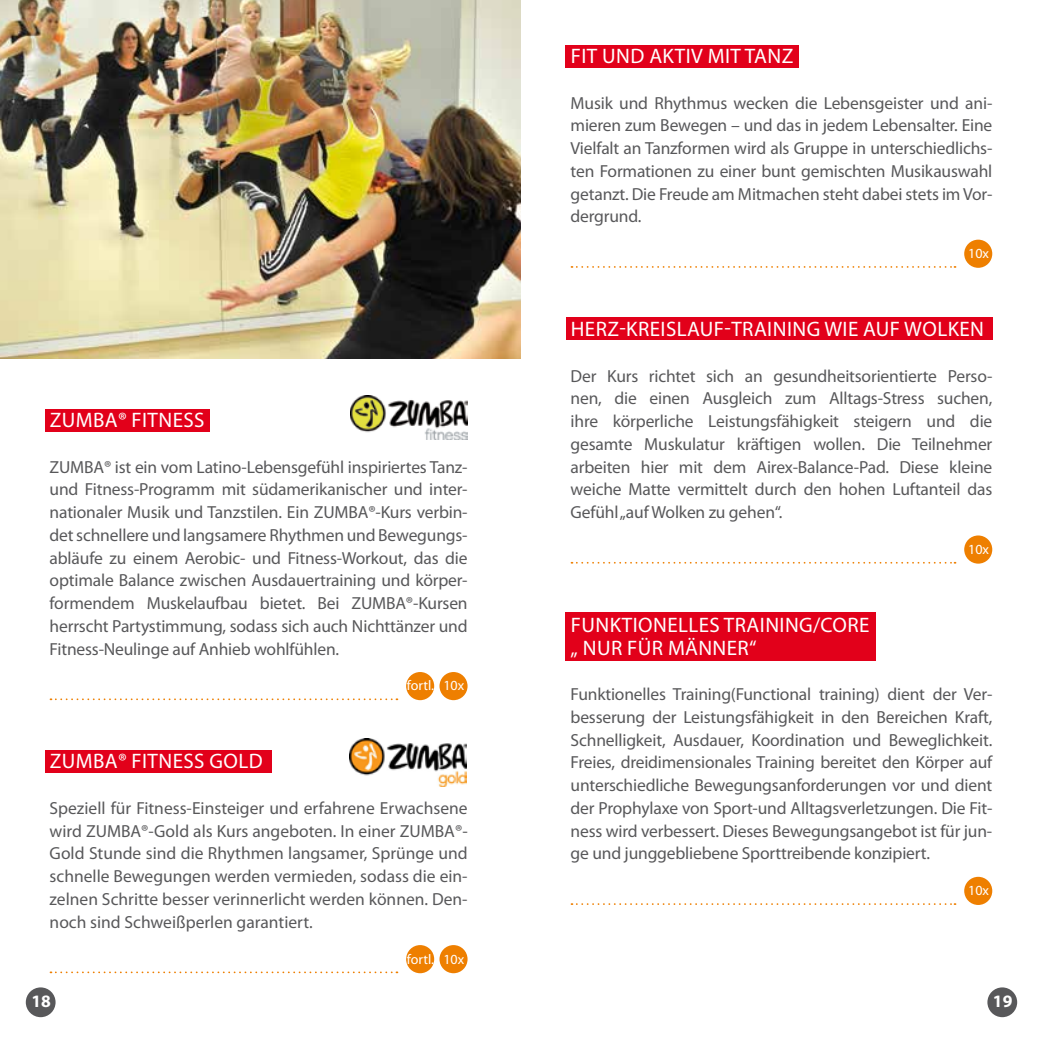
<style>
.page{position:relative;width:1042px;height:1042px;background:#fff}
.page>*{position:absolute;margin:0;border:0;box-sizing:border-box;transform-origin:0 0}
.t1{font:21px/22.8px "Myriad Pro";letter-spacing:.02em;color:#fff}
.t2{font:17.5px/22.8px "Myriad Pro";letter-spacing:-.01em;color:#58585a;text-align:justify}
.t3{font:700 17.5px "Myriad Pro";color:#fff}
.t4{font:14px "Myriad Pro";color:#fff}
</style>
<div class="page">
<div style="left:566px;top:317px;width:426px;height:23px;background:#e2001a"></div>
<div style="left:566px;top:612px;width:310px;height:48px;background:#e2001a"></div>
<div style="left:566px;top:45px;width:233px;height:22px;background:#e2001a"></div>
<div style="left:987px;top:987px;width:30px;height:30px;background:#58585a;border-radius:50%"></div>
<svg style="left:571px;top:266px;width:384px;height:2px"></svg>
<div style="left:964px;top:240px;width:28px;height:28px;background:#ee7f00;border-radius:50%"></div>
<svg style="left:571px;top:562px;width:384px;height:2px"></svg>
<div style="left:964px;top:535px;width:28px;height:29px;background:#ee7f00;border-radius:50%"></div>
<svg style="left:571px;top:903px;width:384px;height:2px"></svg>
<div style="left:964px;top:877px;width:28px;height:28px;background:#ee7f00;border-radius:50%"></div>
<div style="left:45px;top:750px;width:227px;height:23px;background:#e2001a"></div>
<div style="left:45px;top:409px;width:165px;height:22px;background:#e2001a"></div>
<img style="left:351px;top:395px;width:117px;height:44px">
<svg style="left:50px;top:698px;width:347px;height:2px"></svg>
<div style="left:406px;top:672px;width:28px;height:28px;background:#ee7f00;border-radius:50%"></div>
<div style="left:439px;top:672px;width:28px;height:28px;background:#ee7f00;border-radius:50%"></div>
<svg style="left:50px;top:971px;width:347px;height:2px"></svg>
<div style="left:406px;top:945px;width:28px;height:28px;background:#ee7f00;border-radius:50%"></div>
<div style="left:439px;top:945px;width:28px;height:28px;background:#ee7f00;border-radius:50%"></div>
<img style="left:0;top:0;width:521px;height:359px">
<div style="left:349px;top:739px;width:121px;height:48px;background:linear-gradient(to bottom,#fff,#fff)"></div>
<img style="left:349px;top:739px;width:117px;height:47px">
<div style="left:26px;top:987px;width:30px;height:30px;background:#58585a;border-radius:50%"></div>
<p class="t1" style="left:50px;top:408px;width:156px">ZUMBA® FITNESS</p>
<p class="t2" style="left:50px;top:455px;width:419px">ZUMBA® ist ein vom Latino-Lebensgefühl inspiriertes Tanz&shy;und Fitness-Programm mit südamerikanischer und inter&shy;nationaler Musik und Tanzstilen. Ein ZUMBA®-Kurs verbin&shy;det schnellere und langsamere Rhythmen und Bewegungs&shy;abläufe zu einem Aerobic- und Fitness-Workout, das die optimale Balance zwischen Ausdauertraining und körper&shy;formendem Muskelaufbau bietet. Bei ZUMBA®-Kursen herrscht Partystimmung, sodass sich auch Nichttänzer und Fitness-Neulinge auf Anhieb wohlfühlen.</p>
<p class="t4" style="left:407px;top:677px;width:59px">fortl. 10x</p>
<p class="t1" style="left:50px;top:750px;width:214px">ZUMBA® FITNESS GOLD</p>
<p class="t2" style="left:50px;top:796px;width:419px">Speziell für Fitness-Einsteiger und erfahrene Erwachsene wird ZUMBA®-Gold als Kurs angeboten. In einer ZUMBA®- Gold Stunde sind die Rhythmen langsamer, Sprünge und schnelle Bewegungen werden vermieden, sodass die ein&shy;zelnen Schritte besser verinnerlicht werden können. Den&shy;noch sind Schweißperlen garantiert.</p>
<p class="t4" style="left:407px;top:950px;width:59px">fortl. 10x</p>
<p class="t3" style="left:31px;top:990px;width:21px">18</p>
<p class="t1" style="left:571px;top:44px;width:224px">FIT UND AKTIV MIT TANZ</p>
<p class="t2" style="left:570px;top:91px;width:423px">Musik und Rhythmus wecken die Lebensgeister und ani&shy;mieren zum Bewegen – und das in jedem Lebensalter. Eine Vielfalt an Tanzformen wird als Gruppe in unterschiedlichs&shy;ten Formationen zu einer bunt gemischten Musikauswahl getanzt. Die Freude am Mitmachen steht dabei stets im Vor&shy;dergrund.</p>
<p class="t4" style="left:968px;top:245px;width:22px">10x</p>
<p class="t1" style="left:571px;top:317px;width:415px">HERZ-KREISLAUF-TRAINING WIE AUF WOLKEN</p>
<p class="t2" style="left:570px;top:364px;width:423px">Der Kurs richtet sich an gesundheitsorientierte Perso&shy;nen, die einen Ausgleich zum Alltags-Stress suchen, ihre körperliche Leistungsfähigkeit steigern und die gesamte Muskulatur kräftigen wollen. Die Teilnehmer arbeiten hier mit dem Airex-Balance-Pad. Diese kleine weiche Matte vermittelt durch den hohen Luftanteil das Gefühl „auf Wolken zu gehen“.</p>
<p class="t4" style="left:968px;top:540px;width:22px">10x</p>
<p class="t1" style="left:570px;top:613px;width:300px">FUNKTIONELLES TRAINING/CORE „ NUR FÜR MÄNNER“</p>
<p class="t2" style="left:570px;top:682px;width:423px">Funktionelles Training(Functional training) dient der Ver&shy;besserung der Leistungsfähigkeit in den Bereichen Kraft, Schnelligkeit, Ausdauer, Koordination und Beweglichkeit.<br>Freies, dreidimensionales Training bereitet den Körper auf unterschiedliche Bewegungsanforderungen vor und dient der Prophylaxe von Sport-und Alltagsverletzungen. Die Fit&shy;ness wird verbessert. Dieses Bewegungsangebot ist für jun&shy;ge und junggebliebene Sporttreibende konzipiert.</p>
<p class="t4" style="left:968px;top:882px;width:22px">10x</p>
<p class="t3" style="left:993px;top:990px;width:21px">19</p>
</div>
